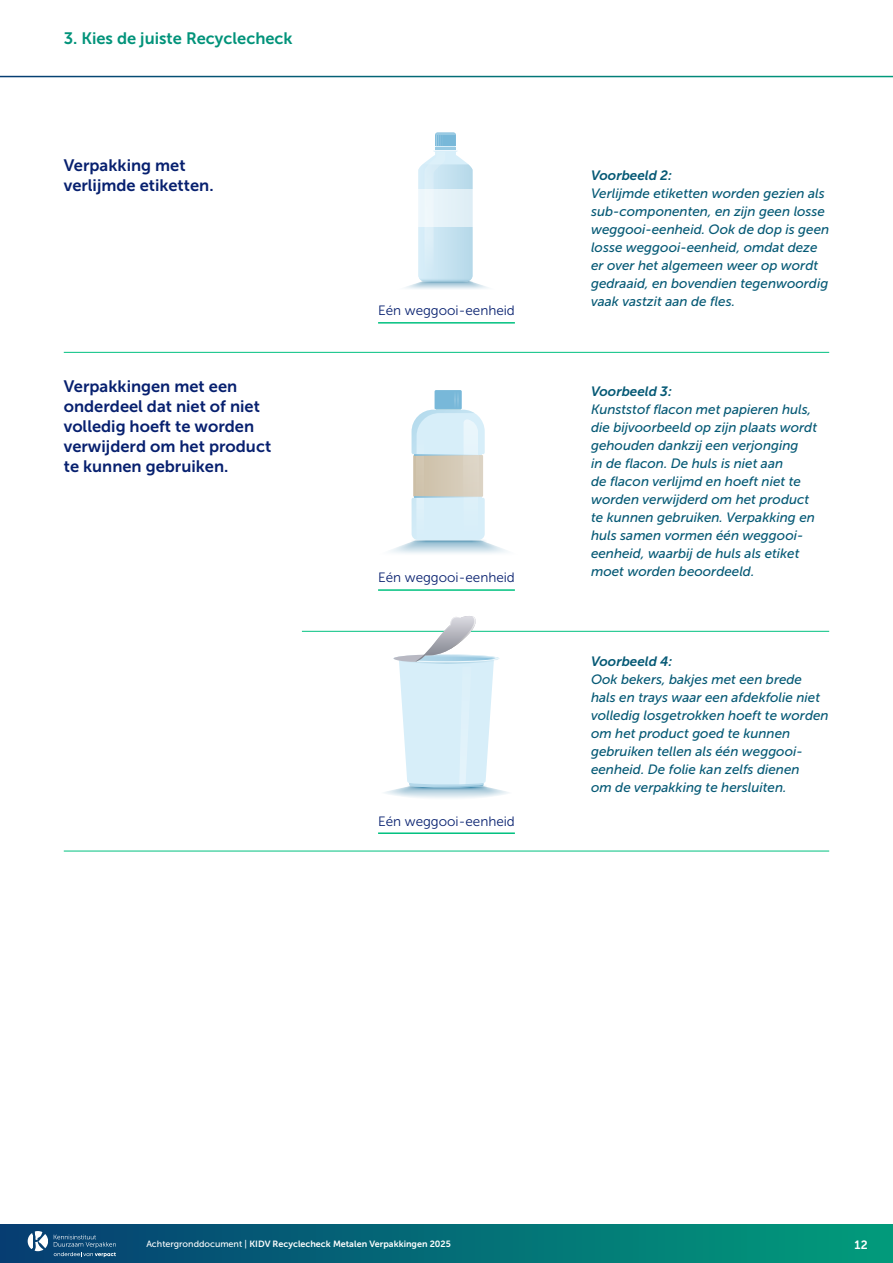
<style>
.page{position:relative;width:893px;height:1263px;background:#fff}
.page>*{position:absolute;margin:0;border:0;box-sizing:border-box;transform-origin:0 0}
.BODY{font:16.5px/19.8px "Museo Sans 700";color:#07206f}
.BODY-2{font:16.5px "Museo Sans 700";color:#02937a}
.BODY-3{font:italic 13.5px/18px "Museo Sans 500";color:#055975}
.BODY-4{font:13.5px "Museo Sans 300";color:#07206f}
.BODY-5{font:italic 13.5px "Museo Sans 700";color:#055975}
.t1{font:12px "Museo Sans 700";color:#fff}
.t2{font:9px "Museo Sans 700";color:#fff}
.s1{font-family:"Museo Sans 500"}
</style>
<div class="page">
<div style="left:0;top:1225px;width:893px;height:38px;background:linear-gradient(to right,#063d72,#029c7b)"></div>
<svg style="left:27px;top:1231px;width:89px;height:26px"></svg>
<svg style="left:0;top:75px;width:893px;height:2px"></svg>
<hr style="left:64px;top:352px;width:765px;height:1px;background:#01c180">
<hr style="left:302px;top:631px;width:527px;height:1px;background:#01c180">
<svg style="left:405px;top:133px;width:83px;height:156px"></svg>
<hr style="left:378px;top:322px;width:137px;height:2px;background:#01c180">
<hr style="left:378px;top:589px;width:137px;height:2px;background:#01c180">
<svg style="left:390px;top:390px;width:117px;height:164px"></svg>
<div style="left:464px;top:455px;width:14px;height:42px;background:#dcd3c3"></div>
<div style="left:417px;top:455px;width:7px;height:42px;background:#d1c4ae"></div>
<svg style="left:414px;top:497px;width:68px;height:1px"></svg>
<svg style="left:414px;top:454px;width:68px;height:1px"></svg>
<hr style="left:64px;top:851px;width:765px;height:1px;background:#01c180">
<hr style="left:378px;top:832px;width:137px;height:2px;background:#01c180">
<svg style="left:377px;top:616px;width:138px;height:182px"></svg>
<p class="BODY-2" style="left:64px;top:30px;width:230px">3. Kies de juiste Recyclecheck</p>
<p class="BODY" style="left:64px;top:155px;width:151px">Verpakking met verlijmde etiketten.</p>
<p class="BODY" style="left:64px;top:377px;width:209px">Verpakkingen met een onderdeel dat niet of niet volledig hoeft te worden verwijderd om het product te kunnen gebruiken.</p>
<p class="BODY-4" style="left:378px;top:303px;width:138px">Eén weggooi-eenheid</p>
<p class="BODY-4" style="left:378px;top:570px;width:138px">Eén weggooi-eenheid</p>
<p class="BODY-4" style="left:378px;top:814px;width:138px">Eén weggooi-eenheid</p>
<p class="BODY-5" style="left:591px;top:168px;width:82px">Voorbeeld 2:</p>
<p class="BODY-3" style="left:591px;top:184px;width:240px">Verlijmde etiketten worden gezien als sub-componenten, en zijn geen losse weggooi-eenheid. Ook de dop is geen losse weggooi-eenheid, omdat deze er over het algemeen weer op wordt gedraaid, en bovendien tegenwoordig vaak vastzit aan de fles.</p>
<p class="BODY-5" style="left:591px;top:384px;width:82px">Voorbeeld 3:</p>
<p class="BODY-3" style="left:591px;top:400px;width:228px">Kunststof flacon met papieren huls, die bijvoorbeeld op zijn plaats wordt gehouden dankzij een verjonging<br>in de flacon. De huls is niet aan<br>de flacon verlijmd en hoeft niet te worden verwijderd om het product te kunnen gebruiken. Verpakking en huls samen vormen één weggooi&shy;eenheid, waarbij de huls als etiket moet worden beoordeeld.</p>
<p class="BODY-5" style="left:591px;top:654px;width:83px">Voorbeeld 4:</p>
<p class="BODY-3" style="left:591px;top:670px;width:239px">Ook bekers, bakjes met een brede hals en trays waar een afdekfolie niet volledig losgetrokken hoeft te worden om het product goed te kunnen gebruiken tellen als één weggooi&shy;eenheid. De folie kan zelfs dienen<br>om de verpakking te hersluiten.</p>
<p class="t2" style="left:146px;top:1239px;width:306px"><span class="s1">Achtergronddocument |</span> KIDV Recyclecheck Metalen Verpakkingen 2025</p>
<p class="t1" style="left:854px;top:1238px;width:15px">12</p>
</div>
